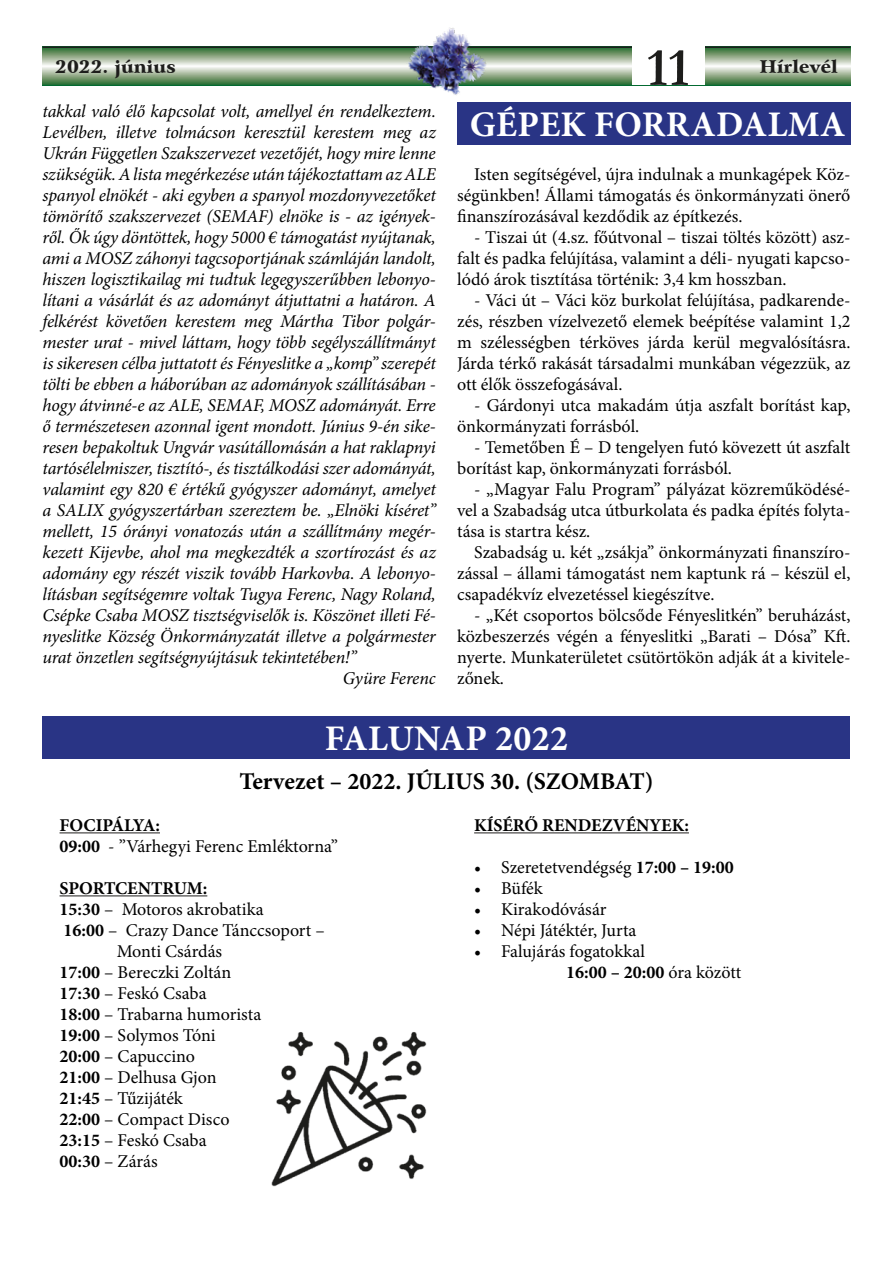
<style>
.page{position:relative;width:893px;height:1263px;background:#fff}
.page>*{position:absolute;margin:0;border:0;box-sizing:border-box;transform-origin:0 0}
.t1{font:700 54px "Garamond";color:#1d1d1b}
.t2{font:700 36px "Minion Pro";letter-spacing:.01em;color:#fff}
.t3{font:700 24px "Minion Pro";color:#000}
.t4{font:18px/21px "Minion Pro";color:#000;text-align:justify}
.t5{font:italic 18px "Minion Pro";letter-spacing:-.01em;color:#000}
.t6{font:700 18px "Minion Pro";color:#000}
.t7{font:18px "Arrus Blk HU Normal";color:#1d1d1b}
.s1{font-weight:700}
</style>
<div class="page">
<svg style="left:43px;top:48px;width:807px;height:37px;background:#94b090"></svg>
<hr style="left:43px;top:46px;width:807px;height:2px;background:#1d1d1b">
<div style="left:632px;top:43px;width:72px;height:42px;background:#fff"></div>
<img style="left:406px;top:27px;width:81px;height:68px">
<div style="left:457px;top:102px;width:393px;height:43px;background:#293485"></div>
<div style="left:43px;top:716px;width:807px;height:42px;background:#293485"></div>
<hr style="left:60px;top:832px;width:100px;height:1px;background:#201f1e">
<hr style="left:60px;top:895px;width:147px;height:1px;background:#201f1e">
<hr style="left:474px;top:832px;width:215px;height:1px;background:#201f1e">
<img style="left:271px;top:1032px;width:156px;height:155px">
<h1 class="t1" style="left:647px;top:31px;width:44px">11</h1>
<p class="t7" style="left:55px;top:55px;width:122px">2022. június</p>
<p class="t7" style="left:760px;top:55px;width:79px">Hírlevél</p>
<p class="t5" style="left:43px;top:99px;width:395px">takkal való élő kapcsolat volt, amellyel én rendelkeztem.</p>
<p class="t5" style="left:43px;top:120px;width:395px">Levélben, illetve tolmácson keresztül kerestem meg az</p>
<p class="t5" style="left:43px;top:141px;width:395px">Ukrán Független Szakszervezet vezetőjét, hogy mire lenne</p>
<p class="t5" style="left:43px;top:162px;width:395px">szükségük. A lista megérkezése után tájékoztattam az ALE</p>
<p class="t5" style="left:43px;top:183px;width:395px">spanyol elnökét - aki egyben a spanyol mozdonyvezetőket</p>
<p class="t5" style="left:43px;top:204px;width:395px">tömörítő szakszervezet (SEMAF) elnöke is - az igények-</p>
<p class="t5" style="left:43px;top:225px;width:395px">ről. Ők úgy döntöttek, hogy 5000 € támogatást nyújtanak,</p>
<p class="t5" style="left:43px;top:246px;width:395px">ami a MOSZ záhonyi tagcsoportjának számláján landolt,</p>
<p class="t5" style="left:43px;top:267px;width:395px">hiszen logisztikailag mi tudtuk legegyszerűbben lebonyo-</p>
<p class="t5" style="left:43px;top:288px;width:395px">lítani a vásárlát és az adományt átjuttatni a határon. A</p>
<p class="t5" style="left:43px;top:309px;width:395px">felkérést követően kerestem meg Mártha Tibor polgár-</p>
<p class="t5" style="left:43px;top:330px;width:395px">mester urat - mivel láttam, hogy több segélyszállítmányt</p>
<p class="t5" style="left:43px;top:351px;width:395px">is sikeresen célba juttatott és Fényeslitke a „komp” szerepét</p>
<p class="t5" style="left:43px;top:372px;width:395px">tölti be ebben a háborúban az adományok szállításában -</p>
<p class="t5" style="left:43px;top:393px;width:395px">hogy átvinné-e az ALE, SEMAF, MOSZ adományát. Erre</p>
<p class="t5" style="left:43px;top:414px;width:395px">ő természetesen azonnal igent mondott. Június 9-én sike-</p>
<p class="t5" style="left:43px;top:435px;width:395px">resen bepakoltuk Ungvár vasútállomásán a hat raklapnyi</p>
<p class="t5" style="left:43px;top:456px;width:395px">tartósélelmiszer, tisztító-, és tisztálkodási szer adományát,</p>
<p class="t5" style="left:43px;top:477px;width:395px">valamint egy 820 € értékű gyógyszer adományt, amelyet</p>
<p class="t5" style="left:43px;top:498px;width:395px">a SALIX gyógyszertárban szereztem be. „Elnöki kíséret”</p>
<p class="t5" style="left:43px;top:519px;width:395px">mellett, 15 órányi vonatozás után a szállítmány megér-</p>
<p class="t5" style="left:43px;top:540px;width:395px">kezett Kijevbe, ahol ma megkezdték a szortírozást és az</p>
<p class="t5" style="left:43px;top:561px;width:395px">adomány egy részét viszik tovább Harkovba. A lebonyo-</p>
<p class="t5" style="left:43px;top:582px;width:395px">lításban segítségemre voltak Tugya Ferenc, Nagy Roland,</p>
<p class="t5" style="left:43px;top:603px;width:395px">Csépke Csaba MOSZ tisztségviselők is. Köszönet illeti Fé-</p>
<p class="t5" style="left:43px;top:624px;width:395px">nyeslitke Község Önkormányzatát illetve a polgármester</p>
<p class="t5" style="left:43px;top:645px;width:316px">urat önzetlen segítségnyújtásuk tekintetében!”</p>
<p class="t5" style="left:343px;top:666px;width:94px">Gyüre Ferenc</p>
<h2 class="t2" style="left:470px;top:100px;width:377px">GÉPEK FORRADALMA</h2>
<p class="t4" style="left:457px;top:164px;width:395px;text-indent:17px">Isten segítségével, újra indulnak a munkagépek Köz&shy;ségünkben! Állami támogatás és önkormányzati önerő finanszírozásával kezdődik az építkezés.</p>
<p class="t4" style="left:457px;top:227px;width:395px;text-indent:17px">- Tiszai út (4.sz. főútvonal – tiszai töltés között) asz&shy;falt és padka felújítása, valamint a déli- nyugati kapcso&shy;lódó árok tisztítása történik: 3,4 km hosszban.</p>
<p class="t4" style="left:457px;top:290px;width:395px;text-indent:17px">- Váci út – Váci köz burkolat felújítása, padkarende&shy;zés, részben vízelvezető elemek beépítése valamint 1,2 m szélességben térköves járda kerül megvalósításra.<br>Járda térkő rakását társadalmi munkában végezzük, az ott élők összefogásával.</p>
<p class="t4" style="left:457px;top:395px;width:395px;text-indent:17px">- Gárdonyi utca makadám útja aszfalt borítást kap, önkormányzati forrásból.</p>
<p class="t4" style="left:457px;top:437px;width:395px;text-indent:17px">- Temetőben É – D tengelyen futó kövezett út aszfalt borítást kap, önkormányzati forrásból.</p>
<p class="t4" style="left:457px;top:479px;width:395px;text-indent:17px">- „Magyar Falu Program” pályázat közreműködésé&shy;vel a Szabadság utca útburkolata és padka építés folyta&shy;tása is startra kész.</p>
<p class="t4" style="left:457px;top:542px;width:395px;text-indent:17px">Szabadság u. két „zsákja” önkormányzati finanszíro&shy;zással – állami támogatást nem kaptunk rá – készül el, csapadékvíz elvezetéssel kiegészítve.</p>
<p class="t4" style="left:457px;top:605px;width:395px;text-indent:17px">- „Két csoportos bölcsőde Fényeslitkén” beruházást, közbeszerzés végén a fényeslitki „Barati – Dósa” Kft. nyerte. Munkaterületet csütörtökön adják át a kivitele&shy;zőnek.</p>
<h2 class="t2" style="left:325px;top:713px;width:245px">FALUNAP 2022</h2>
<h3 class="t3" style="left:239px;top:764px;width:415px">Tervezet – 2022. JÚLIUS 30. (SZOMBAT)</h3>
<p class="t4" style="left:60px;top:815px;width:280px"><span class="s1">FOCIPÁLYA:<br>09:00</span> - ”Várhegyi Ferenc Emléktorna”</p>
<p class="t6" style="left:60px;top:876px;width:149px">SPORTCENTRUM:</p>
<p class="t4" style="left:60px;top:899px;width:206px"><span class="s1">15:30</span> – Motoros akrobatika</p>
<p class="t4" style="left:64px;top:920px;width:263px"><span class="s1">16:00</span> – Crazy Dance Tánccsoport –</p>
<p class="t4" style="left:117px;top:941px;width:107px">Monti Csárdás</p>
<p class="t4" style="left:60px;top:962px;width:173px"><span class="s1">17:00</span> – Bereczki Zoltán</p>
<p class="t4" style="left:60px;top:983px;width:149px"><span class="s1">17:30</span> – Feskó Csaba</p>
<p class="t4" style="left:60px;top:1004px;width:203px"><span class="s1">18:00</span> – Trabarna humorista</p>
<p class="t4" style="left:60px;top:1025px;width:158px"><span class="s1">19:00</span> – Solymos Tóni</p>
<p class="t4" style="left:60px;top:1046px;width:137px"><span class="s1">20:00</span> – Capuccino</p>
<p class="t4" style="left:60px;top:1067px;width:159px"><span class="s1">21:00</span> – Delhusa Gjon</p>
<p class="t4" style="left:60px;top:1088px;width:125px"><span class="s1">21:45</span> – Tűzijáték</p>
<p class="t4" style="left:60px;top:1109px;width:171px"><span class="s1">22:00</span> – Compact Disco</p>
<p class="t4" style="left:60px;top:1130px;width:149px"><span class="s1">23:15</span> – Feskó Csaba</p>
<p class="t4" style="left:60px;top:1151px;width:100px"><span class="s1">00:30</span> – Zárás</p>
<p class="t6" style="left:474px;top:813px;width:216px">KÍSÉRŐ RENDEZVÉNYEK:</p>
<p class="t4" style="left:474px;top:857px;width:261px">• Szeretetvendégség <span class="s1">17:00 – 19:00</span></p>
<p class="t4" style="left:474px;top:878px;width:70px">• Büfék</p>
<p class="t4" style="left:474px;top:899px;width:134px">• Kirakodóvásár</p>
<p class="t4" style="left:474px;top:920px;width:164px">• Népi Játéktér, Jurta</p>
<p class="t4" style="left:566px;top:941px;width:177px;text-indent:-92px">• Falujárás fogatokkal<br><span class="s1">16:00 – 20:00</span> óra között</p>
</div>
